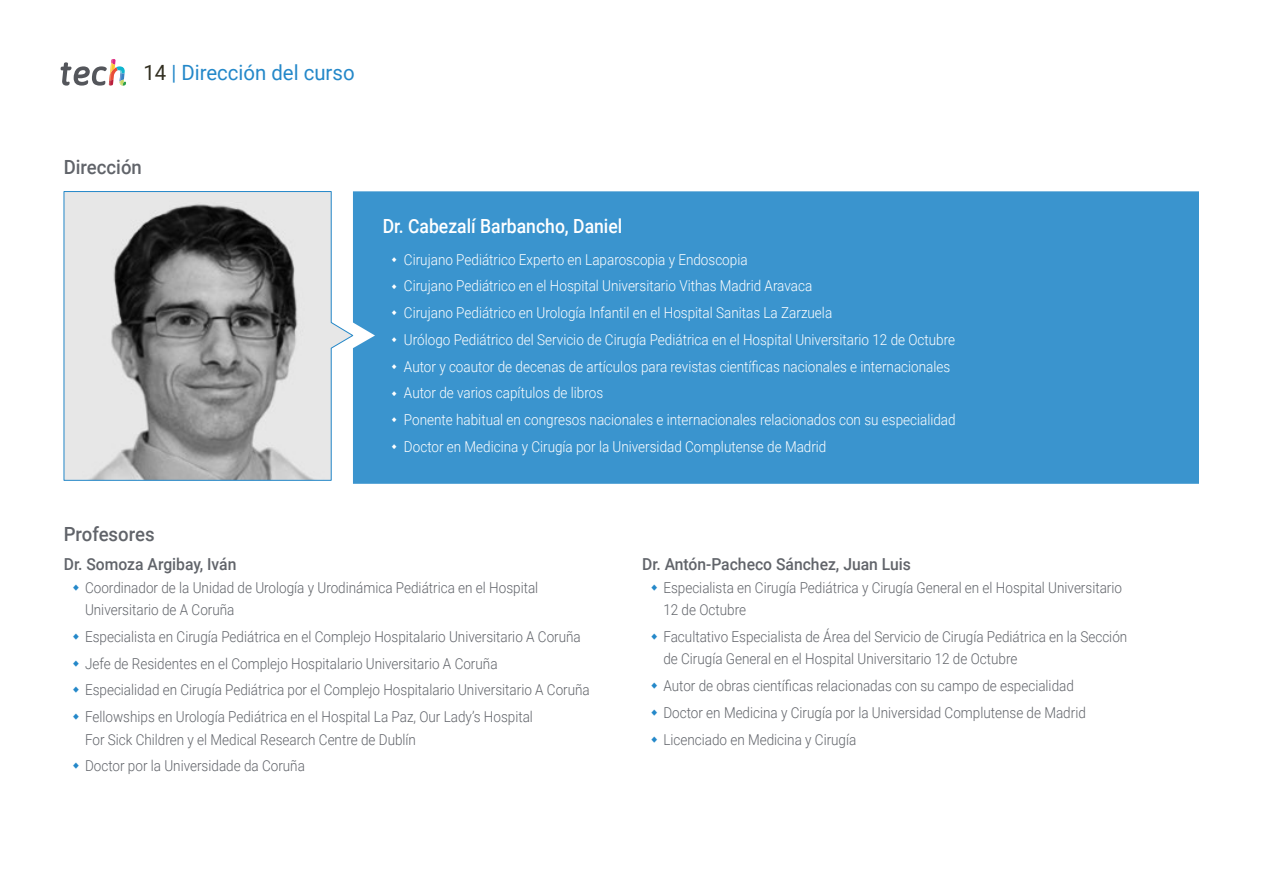
<style>
.page{position:relative;width:1263px;height:893px;background:#fff}
.page>*{position:absolute;margin:0;border:0;box-sizing:border-box;transform-origin:0 0}
.t1{font:21px "Roboto";color:#2488c9}
.t2{font:500 19.5px "Roboto";color:#fff;scale:.9 1}
.t3{font:500 19.5px "Roboto";color:#61646a;scale:.95 1}
.t4{font:500 16.5px "Roboto";color:#61646a;scale:.95 1}
.t5{font:300 15px/26.7px "Roboto";color:#61646a;scale:.9 1}
.t6{font:300 15px/26.7px "Roboto";color:#fff;scale:.9 1}
.s1{color:#312e20}
</style>
<div class="page">
<div style="left:353px;top:191px;width:846px;height:293px;background:#3a94ce"></div>
<svg style="left:64px;top:191px;width:289px;height:290px;background:#abacad"></svg>
<svg style="left:61px;top:59px;width:65px;height:27px"></svg>
<svg style="left:392px;top:257px;width:5px;height:5px"></svg>
<svg style="left:392px;top:284px;width:5px;height:5px"></svg>
<svg style="left:392px;top:310px;width:5px;height:5px"></svg>
<svg style="left:392px;top:337px;width:5px;height:5px"></svg>
<svg style="left:392px;top:364px;width:5px;height:5px"></svg>
<svg style="left:392px;top:391px;width:5px;height:5px"></svg>
<svg style="left:392px;top:417px;width:5px;height:5px"></svg>
<svg style="left:392px;top:444px;width:5px;height:5px"></svg>
<h1 class="t1" style="left:144px;top:57px;width:213px"><span class="s1">14</span> | Dirección del curso</h1>
<h2 class="t3" style="left:64px;top:154px;width:84px">Dirección</h2>
<h2 class="t3" style="left:64px;top:520px;width:97px">Profesores</h2>
<h2 class="t2" style="left:383px;top:212px;width:268px">Dr. Cabezalí Barbancho, Daniel</h2>
<p class="t6" style="left:404px;top:245px;width:614px">Cirujano Pediátrico Experto en Laparoscopia y Endoscopia<br>Cirujano Pediátrico en el Hospital Universitario Vithas Madrid Aravaca<br>Cirujano Pediátrico en Urología Infantil en el Hospital Sanitas La Zarzuela<br>Urólogo Pediátrico del Servicio de Cirugía Pediátrica en el Hospital Universitario 12 de Octubre Autor y coautor de decenas de artículos para revistas científicas nacionales e internacionales Autor de varios capítulos de libros<br>Ponente habitual en congresos nacionales e internacionales relacionados con su especialidad Doctor en Medicina y Cirugía por la Universidad Complutense de Madrid</p>
<p class="t4" style="left:64px;top:553px;width:183px">Dr. Somoza Argibay, Iván</p>
<p class="t5" style="left:85px;top:576px;width:505px;line-height:22.5px">Coordinador de la Unidad de Urología y Urodinámica Pediátrica en el Hospital<br>Universitario de A Coruña</p>
<p class="t5" style="left:85px;top:623px;width:562px">Especialista en Cirugía Pediátrica en el Complejo Hospitalario Universitario A Coruña Jefe de Residentes en el Complejo Hospitalario Universitario A Coruña<br>Especialidad en Cirugía Pediátrica por el Complejo Hospitalario Universitario A Coruña Fellowships en Urología Pediátrica en el Hospital La Paz, Our Lady’s Hospital</p>
<p class="t5" style="left:85px;top:725px;width:369px">For Sick Children y el Medical Research Centre de Dublín<br>Doctor por la Universidade da Coruña</p>
<p class="t4" style="left:642px;top:553px;width:285px">Dr. Antón-Pacheco Sánchez, Juan Luis</p>
<p class="t5" style="left:663px;top:576px;width:511px;line-height:22.5px">Especialista en Cirugía Pediátrica y Cirugía General en el Hospital Universitario<br>12 de Octubre</p>
<p class="t5" style="left:663px;top:625px;width:517px;line-height:22.5px">Facultativo Especialista de Área del Servicio de Cirugía Pediátrica en la Sección de Cirugía General en el Hospital Universitario 12 de Octubre</p>
<p class="t5" style="left:663px;top:672px;width:471px">Autor de obras científicas relacionadas con su campo de especialidad<br>Doctor en Medicina y Cirugía por la Universidad Complutense de Madrid<br>Licenciado en Medicina y Cirugía</p>
</div>
